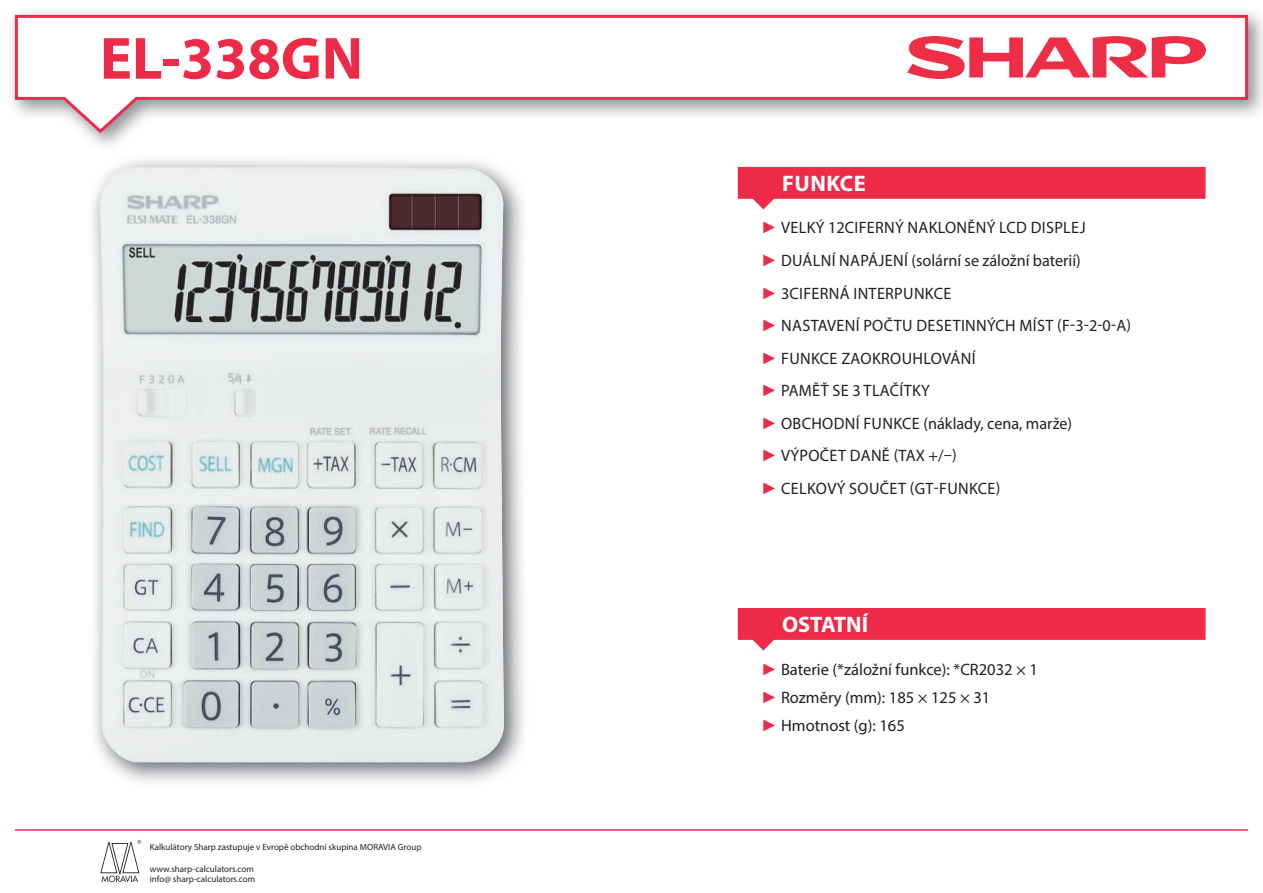
<style>
.page{position:relative;width:1263px;height:893px;background:#fff}
.page>*{position:absolute;margin:0;border:0;box-sizing:border-box;transform-origin:0 0}
.t1{font:700 60px "Myriad Pro";color:#ed2a48}
.t2{font:700 22.5px "Myriad Pro";color:#fff}
.t3{font:16.5px/32.5px "Myriad Pro";letter-spacing:.02em;color:#231f20}
.t4{font:16.5px/28.3px "Myriad Pro";color:#231f20}
.t5{font:9px/10.8px "Myriad Pro";color:#231f20}
.s1{font-family:"Arial";color:#ed2a48}
</style>
<div class="page">
<svg style="left:13px;top:13px;width:1236px;height:122px"></svg>
<img style="left:907px;top:36px;width:298px;height:43px">
<hr style="left:15px;top:829px;width:1233px;height:2px;background:#ed2a48">
<svg style="left:100px;top:840px;width:41px;height:42px"></svg>
<img style="left:481px;top:206px;width:44px;height:574px">
<img style="left:100px;top:167px;width:403px;height:198px">
<img style="left:103px;top:365px;width:399px;height:199px">
<img style="left:102px;top:564px;width:402px;height:198px">
<svg style="left:738px;top:167px;width:467px;height:42px"></svg>
<svg style="left:738px;top:608px;width:467px;height:42px"></svg>
<h1 class="t1" style="left:100px;top:19px;width:265px">EL-338GN</h1>
<p class="t5" style="left:150px;top:841px;width:273px">Kalkulátory Sharp zastupuje v Evropě obchodní skupina MORAVIA Group</p>
<p class="t5" style="left:150px;top:863px;width:107px">www.sharp-calculators.com info@ sharp-calculators.com</p>
<h2 class="t2" style="left:782px;top:169px;width:85px">FUNKCE</h2>
<p class="t3" style="left:761px;top:211px;width:371px"><span class="s1">►</span> VELKÝ 12CIFERNÝ NAKLONĚNÝ LCD DISPLEJ<br><span class="s1">►</span> DUÁLNÍ NAPÁJENÍ (solární se záložní baterií)<br><span class="s1">►</span> 3CIFERNÁ INTERPUNKCE<br><span class="s1">►</span> NASTAVENÍ POČTU DESETINNÝCH MÍST (F-3-2-0-A) <span class="s1">►</span> FUNKCE ZAOKROUHLOVÁNÍ<br><span class="s1">►</span> PAMĚŤ SE 3 TLAČÍTKY<br><span class="s1">►</span> OBCHODNÍ FUNKCE (náklady, cena, marže)<br><span class="s1">►</span> VÝPOČET DANĚ (TAX +/–)<br><span class="s1">►</span> CELKOVÝ SOUČET (GT-FUNKCE)</p>
<h2 class="t2" style="left:782px;top:610px;width:88px">OSTATNÍ</h2>
<p class="t4" style="left:761px;top:655px;width:278px"><span class="s1">►</span> Baterie (*záložní funkce): *CR2032 × 1 <span class="s1">►</span> Rozměry (mm): 185 × 125 × 31<br><span class="s1">►</span> Hmotnost (g): 165</p>
</div>
